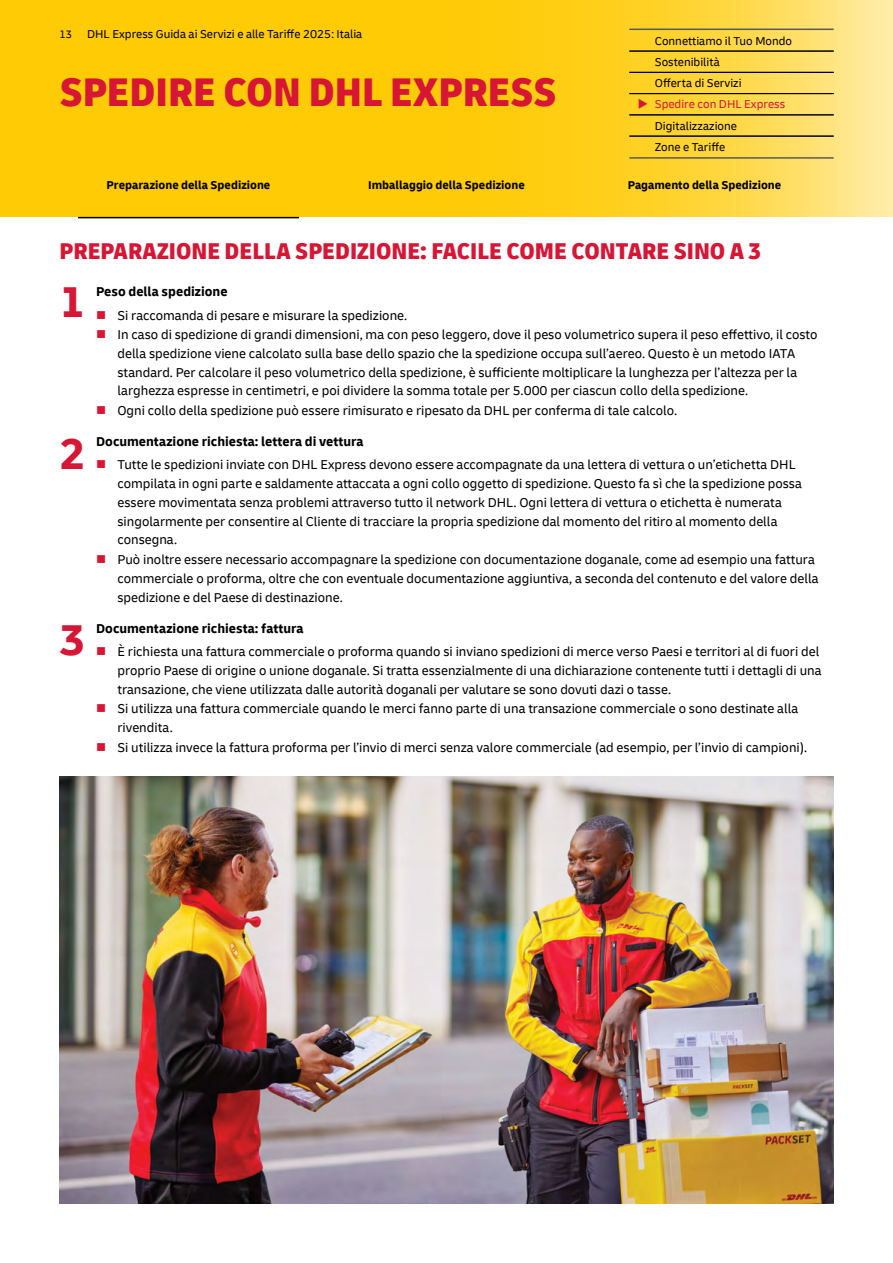
<style>
.page{position:relative;width:893px;height:1263px;background:#fff}
.page>*{position:absolute;margin:0;border:0;box-sizing:border-box;transform-origin:0 0}
.t1{font:700 45.3px "Delivery";color:#d71635}
.H2_Masthead_Headline{font:900 condensed 42px "Delivery";color:#d71635}
.H3_Secondary_headline{font:900 condensed 24px "Delivery";color:#d71635}
.LI_Bulleted_List{font:13.5px/18.8px "Delivery";color:#000}
.H4_Paragraph_header{font:700 13.5px "Delivery";color:#000}
.t2{font:12px/21.3px "Delivery";color:#000}
.t3{font:700 12px "Delivery";color:#000}
.s1{font-size:11.25px}
.s2{color:#d71635}
</style>
<div class="page">
<svg style="left:0;top:0;width:893px;height:217px;background:#fecf20"></svg>
<hr style="left:629px;top:29px;width:205px;height:1px;background:#58595b">
<hr style="left:629px;top:51px;width:205px;height:1px;background:#000">
<hr style="left:629px;top:72px;width:205px;height:1px;background:#000">
<hr style="left:629px;top:93px;width:205px;height:1px;background:#000">
<hr style="left:629px;top:115px;width:205px;height:1px;background:#000">
<hr style="left:629px;top:136px;width:205px;height:1px;background:#000">
<hr style="left:629px;top:157px;width:205px;height:2px;background:#58595b">
<hr style="left:78px;top:217px;width:221px;height:1px;background:#000">
<img style="left:60px;top:776px;width:773px;height:427px">
<p class="t2" style="left:60px;top:24px;width:304px"><span class="s1">13</span> DHL Express Guida ai Servizi e alle Tariffe 2025: Italia</p>
<h2 class="H2_Masthead_Headline" style="left:60px;top:65px;width:498px">SPEDIRE CON DHL EXPRESS</h2>
<p class="t2" style="left:655px;top:30px;width:139px">Connettiamo il Tuo Mondo<br>Sostenibilità<br>Offerta di Servizi</p>
<p class="t2" style="left:655px;top:94px;width:132px;text-indent:-17px"><span class="s2">◆ Spedire con DHL Express<br></span>Digitalizzazione<br>Zone e Tariffe</p>
<p class="t3" style="left:107px;top:178px;width:165px">Preparazione della Spedizione</p>
<p class="t3" style="left:368px;top:178px;width:158px">Imballaggio della Spedizione</p>
<p class="t3" style="left:628px;top:178px;width:155px">Pagamento della Spedizione</p>
<h3 class="H3_Secondary_headline" style="left:60px;top:236px;width:703px">PREPARAZIONE DELLA SPEDIZIONE: FACILE COME CONTARE SINO A 3</h3>
<h4 class="H4_Paragraph_header" style="left:96px;top:283px;width:133px">Peso della spedizione</h4>
<p class="LI_Bulleted_List" style="left:96px;top:306px;width:313px"><span class="s2">■</span> Si raccomanda di pesare e misurare la spedizione.</p>
<p class="LI_Bulleted_List" style="left:117px;top:325px;width:702px;text-indent:-21px"><span class="s2">■</span> In caso di spedizione di grandi dimensioni, ma con peso leggero, dove il peso volumetrico supera il peso effettivo, il costo della spedizione viene calcolato sulla base dello spazio che la spedizione occupa sull’aereo. Questo è un metodo IATA standard. Per calcolare il peso volumetrico della spedizione, è sufficiente moltiplicare la lunghezza per l’altezza per la larghezza espresse in centimetri, e poi dividere la somma totale per 5.000 per ciascun collo della spedizione.</p>
<p class="LI_Bulleted_List" style="left:96px;top:401px;width:582px"><span class="s2">■</span> Ogni collo della spedizione può essere rimisurato e ripesato da DHL per conferma di tale calcolo.</p>
<h4 class="H4_Paragraph_header" style="left:96px;top:433px;width:269px">Documentazione richiesta: lettera di vettura</h4>
<p class="LI_Bulleted_List" style="left:117px;top:456px;width:686px;text-indent:-21px"><span class="s2">■</span> Tutte le spedizioni inviate con DHL Express devono essere accompagnate da una lettera di vettura o un’etichetta DHL compilata in ogni parte e saldamente attaccata a ogni collo oggetto di spedizione. Questo fa sì che la spedizione possa essere movimentata senza problemi attraverso tutto il network DHL. Ogni lettera di vettura o etichetta è numerata singolarmente per consentire al Cliente di tracciare la propria spedizione dal momento del ritiro al momento della consegna.</p>
<p class="LI_Bulleted_List" style="left:117px;top:550px;width:703px;text-indent:-21px"><span class="s2">■</span> Può inoltre essere necessario accompagnare la spedizione con documentazione doganale, come ad esempio una fattura commerciale o proforma, oltre che con eventuale documentazione aggiuntiva, a seconda del contenuto e del valore della spedizione e del Paese di destinazione.</p>
<h4 class="H4_Paragraph_header" style="left:96px;top:620px;width:209px">Documentazione richiesta: fattura</h4>
<p class="LI_Bulleted_List" style="left:117px;top:642px;width:706px;text-indent:-21px"><span class="s2">■</span> È richiesta una fattura commerciale o proforma quando si inviano spedizioni di merce verso Paesi e territori al di fuori del proprio Paese di origine o unione doganale. Si tratta essenzialmente di una dichiarazione contenente tutti i dettagli di una transazione, che viene utilizzata dalle autorità doganali per valutare se sono dovuti dazi o tasse.</p>
<p class="LI_Bulleted_List" style="left:117px;top:699px;width:682px;text-indent:-21px"><span class="s2">■</span> Si utilizza una fattura commerciale quando le merci fanno parte di una transazione commerciale o sono destinate alla rivendita.</p>
<p class="LI_Bulleted_List" style="left:96px;top:738px;width:712px"><span class="s2">■</span> Si utilizza invece la fattura proforma per l’invio di merci senza valore commerciale (ad esempio, per l’invio di campioni).</p>
<h1 class="t1" style="left:60px;top:274px;width:28px">1</h1>
<h1 class="t1" style="left:60px;top:425px;width:28px">2</h1>
<h1 class="t1" style="left:60px;top:611px;width:28px">3</h1>
</div>
